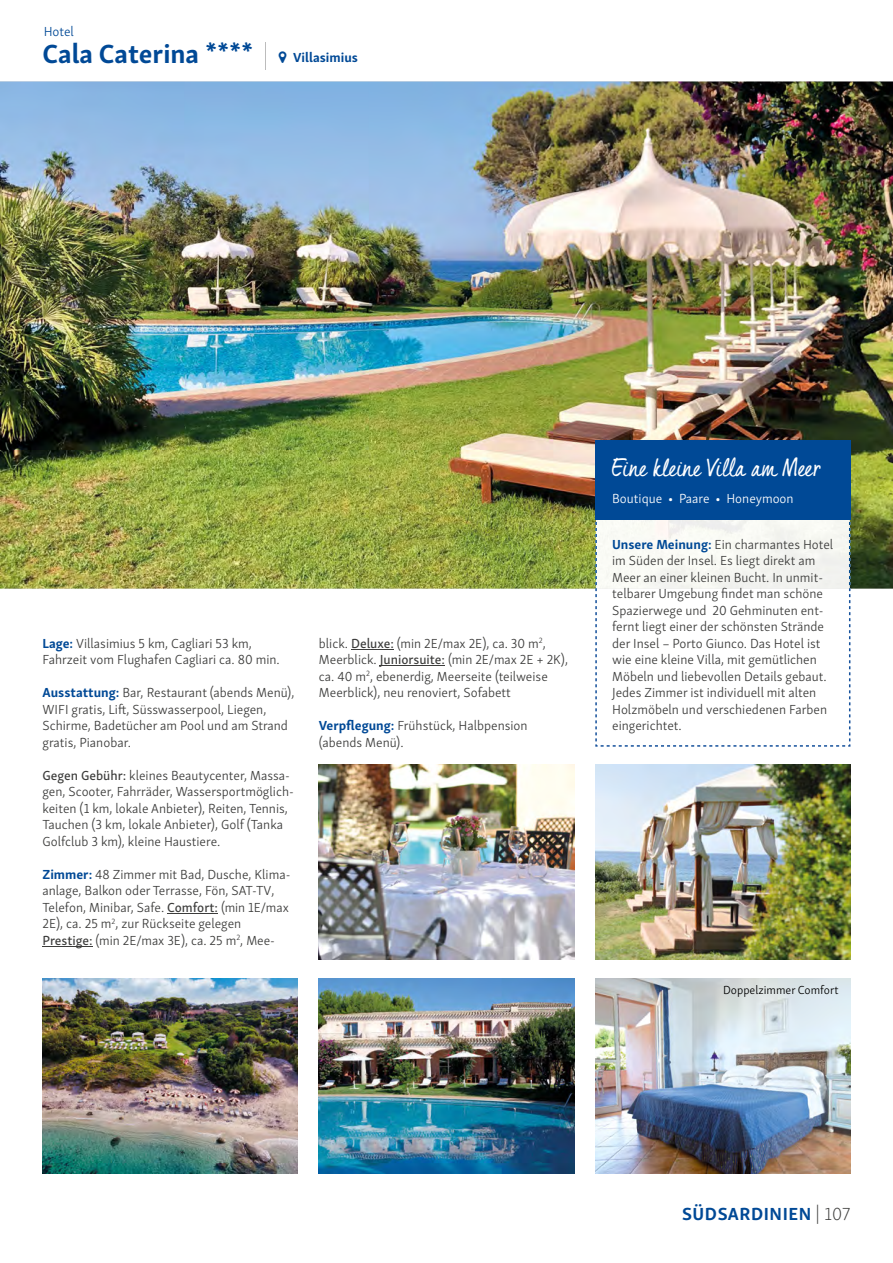
<style>
.page{position:relative;width:893px;height:1263px;background:#fff}
.page>*{position:absolute;margin:0;border:0;box-sizing:border-box;transform-origin:0 0}
.t1{font:700 27px "Skolar Sans";color:#004996}
.t2{font:24px "Quintus";letter-spacing:.005em;color:#fff}
.t3{font:700 18px "Skolar Sans";letter-spacing:.03em;color:#004996}
.t4{font:300 13.5px/16.5px "Skolar Sans Latn";color:#3c3c3b}
.t5{font:300 13.5px "Skolar Sans Latn";color:#fff}
.t6{font:700 13.5px "Skolar Sans";color:#004996}
.t7{font:300 13.5px "Skolar Sans Latn";letter-spacing:-.005em;color:#004996}
.t8{font:300 12px "Skolar Sans Latn";color:#000}
.s1{font-family:"Skolar Sans";font-weight:700;color:#004996}
.s2{font-family:"Skolar Sans Latn Me";font-weight:400}
.s3{font-family:"Skolar Sans Latn El";font-weight:400;color:#3c3c3b}
</style>
<div class="page">
<hr style="left:167px;top:913px;width:51px;height:1px;background:#3c3c3b">
<hr style="left:43px;top:946px;width:50px;height:1px;background:#3c3c3b">
<hr style="left:351px;top:649px;width:43px;height:1px;background:#3c3c3b">
<hr style="left:380px;top:666px;width:65px;height:1px;background:#3c3c3b">
<img style="left:0;top:82px;width:893px;height:507px">
<img style="left:319px;top:979px;width:255px;height:195px">
<img style="left:595px;top:979px;width:255px;height:195px">
<img style="left:595px;top:764px;width:255px;height:195px">
<img style="left:43px;top:979px;width:255px;height:195px">
<svg style="left:265px;top:43px;width:1px;height:27px"></svg>
<img style="left:319px;top:764px;width:255px;height:195px">
<div style="left:596px;top:520px;width:254px;height:68px;background:#f7f8f3"></div>
<img style="left:595px;top:522px;width:2px;height:63px">
<img style="left:849px;top:522px;width:1px;height:63px">
<svg style="left:595px;top:588px;width:255px;height:159px"></svg>
<div style="left:595px;top:441px;width:255px;height:79px;background:#004996"></div>
<p class="t7" style="left:44px;top:21px;width:32px">Hotel</p>
<h1 class="t1" style="left:43px;top:32px;width:212px">Cala Caterina ****</h1>
<p class="t6" style="left:293px;top:47px;width:66px">Villasimius</p>
<p class="t4" style="left:43px;top:634px;width:239px"><span class="s1">Lage:</span> Villasimius 5 km, Cagliari 53 km,<br>Fahrzeit vom Flughafen Cagliari ca. 80 min.</p>
<p class="t4" style="left:43px;top:683px;width:254px"><span class="s1">Ausstattung:</span> Bar, Restaurant (abends Menü), WIFI gratis, Lift, Süsswasserpool, Liegen, Schirme, Badetücher am Pool und am Strand gratis, Pianobar.</p>
<p class="t4" style="left:43px;top:766px;width:253px"><span class="s2">Gegen Gebühr:</span> kleines Beautycenter, Massa&shy;gen, Scooter, Fahrräder, Wassersportmöglich&shy;keiten (1 km, lokale Anbieter), Reiten, Tennis, Tauchen (3 km, lokale Anbieter), Golf (Tanka Golfclub 3 km), kleine Haustiere.</p>
<p class="t4" style="left:43px;top:865px;width:249px"><span class="s1">Zimmer:</span> 48 Zimmer mit Bad, Dusche, Klima&shy;anlage, Balkon oder Terrasse, Fön, SAT-TV, Telefon, Minibar, Safe. <span class="s2">Comfort:</span> (min 1E/max 2E), ca. 25 m<sup>2</sup>, zur Rückseite gelegen <span class="s2">Prestige:</span> (min 2E/max 3E), ca. 25 m<sup>2</sup>, Mee-</p>
<p class="t4" style="left:319px;top:634px;width:251px">blick. <span class="s2">Deluxe:</span> (min 2E/max 2E), ca. 30 m<sup>2</sup>, Meerblick. <span class="s2">Juniorsuite:</span> (min 2E/max 2E + 2K), ca. 40 m<sup>2</sup>, ebenerdig, Meerseite (teilweise Meerblick), neu renoviert, Sofabett</p>
<p class="t4" style="left:319px;top:716px;width:210px"><span class="s1">Verpflegung:</span> Frühstück, Halbpension (abends Menü).</p>
<h2 class="t2" style="left:612px;top:449px;width:211px">Eine kleine Villa am Meer</h2>
<p class="t5" style="left:612px;top:488px;width:183px">Boutique • Paare • Honeymoon</p>
<p class="t4" style="left:612px;top:535px;width:222px"><span class="s1">Unsere Meinung:</span> Ein charmantes Hotel im Süden der Insel. Es liegt direkt am Meer an einer kleinen Bucht. In unmit&shy;telbarer Umgebung findet man schöne Spazierwege und 20 Gehminuten ent&shy;fernt liegt einer der schönsten Strände der Insel – Porto Giunco. Das Hotel ist wie eine kleine Villa, mit gemütlichen Möbeln und liebevollen Details gebaut.<br>Jedes Zimmer ist individuell mit alten Holzmöbeln und verschiedenen Farben eingerichtet.</p>
<p class="t8" style="left:723px;top:981px;width:117px">Doppelzimmer Comfort</p>
<h3 class="t3" style="left:682px;top:1200px;width:170px">SÜDSARDINIEN <span class="s3">| 107</span></h3>
</div>
